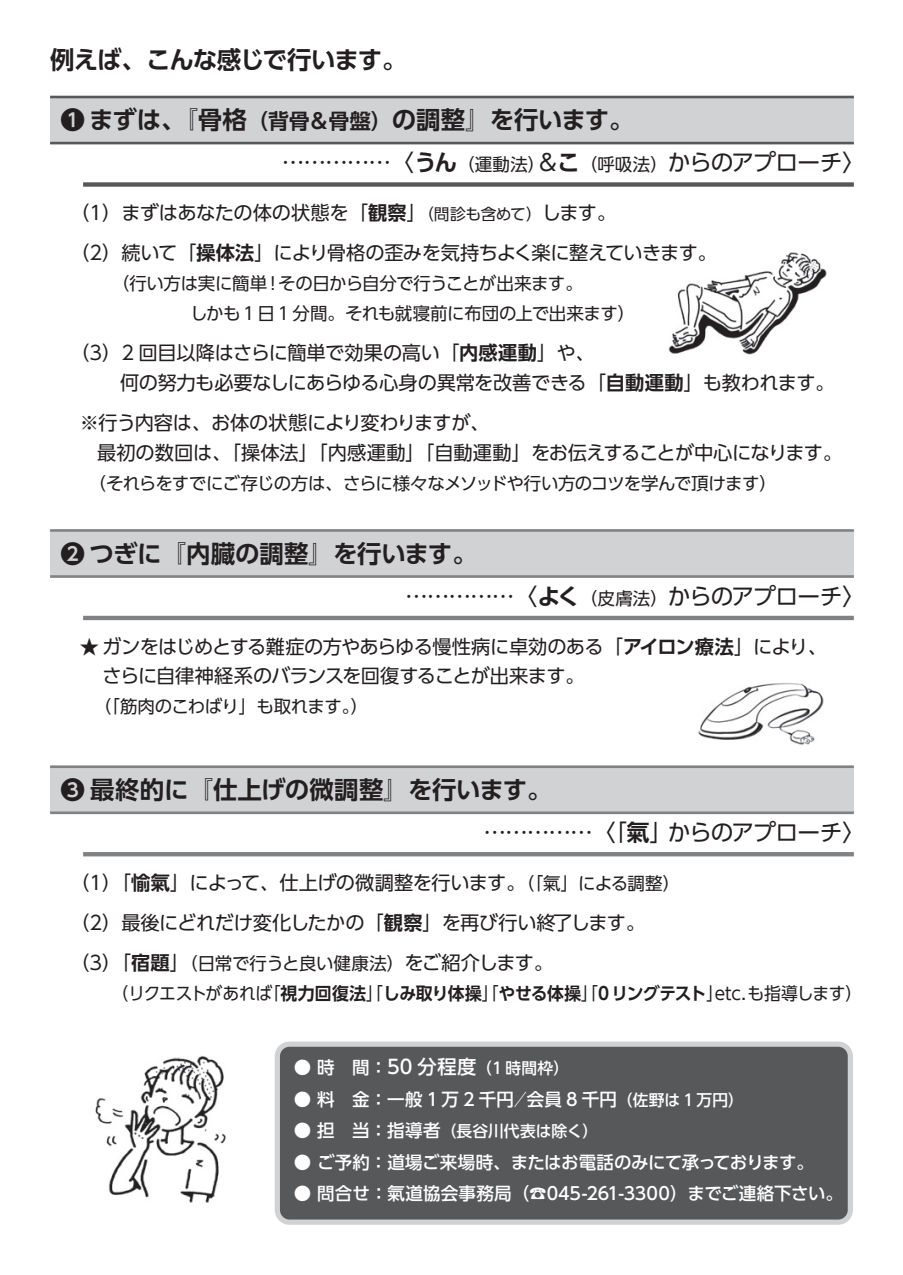
<style>
.page{position:relative;width:903px;height:1275px;background:#fff}
.page>*{position:absolute;margin:0;border:0;box-sizing:border-box;transform-origin:0 0}
.t1{font:700 24.5px "UD Shin Go Pro De";letter-spacing:-.015em;color:#231f20}
.t2{font:700 24.5px "UD Shin Go Pro De";letter-spacing:-.05em;color:#231f20}
.t3{font:22.75px "UD Shin Go Pro";letter-spacing:-.045em;color:#231f20}
.t4{font:19.25px/40.2px "UD Shin Go Pro";letter-spacing:-.03em;color:#231f20}
.t5{font:17.5px/29.8px "UD Shin Go Pro";letter-spacing:-.025em;color:#231f20}
.t6{font:500 17.5px "UD Shin Go Pro";color:#fff}
.t7{font:17.5px "UD Shin Go Pro";letter-spacing:-.025em;color:#231f20;scale:.96 1}
.t8{font:500 17.5px "UD Shin Go Pro";letter-spacing:-.03em;color:#fff}
.t9{font:500 15.75px "UD Shin Go Pro";letter-spacing:.005em;color:#fff}
.s1{font-size:21px}
.s2{font-family:"UD Shin Go Pro De";font-weight:700}
.s3{font-size:17.5px}
.s4{font-size:15.75px}
.s5{font-weight:400;font-size:17.5px}
.s6{font-size:19.25px}
.s7{font-weight:400}
</style>
<div class="page">
<div style="left:277px;top:1044px;width:573px;height:178px;background:#57585a;border-radius:12px"></div>
<div style="left:275px;top:1041px;width:578px;height:184px;border:5px solid #d1d2d4;border-radius:12px"></div>
<img style="left:668px;top:252px;width:159px;height:103px">
<div style="left:50px;top:97px;width:804px;height:46px;background:#d1d2d4"></div>
<div style="left:50px;top:530px;width:804px;height:46px;background:#d1d2d4"></div>
<div style="left:50px;top:767px;width:804px;height:46px;background:#d1d2d4"></div>
<hr style="left:50px;top:142px;width:804px;height:2px;background:#57585a">
<hr style="left:50px;top:96px;width:804px;height:2px;background:#57585a">
<div style="left:83px;top:182px;width:771px;height:5px;background:#57585a"></div>
<hr style="left:50px;top:811px;width:804px;height:3px;background:#808285">
<hr style="left:50px;top:765px;width:804px;height:3px;background:#808285">
<hr style="left:83px;top:852px;width:771px;height:4px;background:#808285">
<hr style="left:50px;top:575px;width:804px;height:3px;background:#808285">
<hr style="left:50px;top:529px;width:804px;height:3px;background:#808285">
<hr style="left:83px;top:616px;width:771px;height:4px;background:#808285">
<img style="left:95px;top:1055px;width:131px;height:148px">
<img style="left:698px;top:682px;width:126px;height:63px">
<p class="t2" style="left:50px;top:40px;width:358px">例えば、こんな感じで行います。</p>
<p class="t1" style="left:61px;top:100px;width:575px">❶ まずは、『骨格<span class="s1">（背骨＆骨盤）</span>の調整』を行います。</p>
<p class="t3" style="left:282px;top:144px;width:585px">……………〈<span class="s2">うん</span><span class="s3">（運動法）</span>＆<span class="s2">こ</span><span class="s3">（呼吸法）</span>からのアプローチ〉</p>
<p class="t4" style="left:70px;top:192px;width:648px">（1）まずはあなたの体の状態を「<span class="s2">観察</span>」<span class="s4">（問診も含めて）</span>します。<br>（2）続いて「<span class="s2">操体法</span>」により骨格の歪みを気持ちよく楽に整えていきます。</p>
<p class="t5" style="left:190px;top:268px;width:447px;text-indent:-78px">（行い方は実に簡単！その日から自分で行うことが出来ます。<br>しかも1 日 1 分間。それも就寝前に布団の上で出来ます）</p>
<p class="t4" style="left:120px;top:337px;width:716px;line-height:29.8px;text-indent:-50px">（3）2 回目以降はさらに簡単で効果の高い「<span class="s2">内感運動</span>」や、<br>何の努力も必要なしにあらゆる心身の異常を改善できる「<span class="s2">自動運動</span>」も教われます。</p>
<p class="t4" style="left:97px;top:407px;width:747px;line-height:29.8px;text-indent:-17px">※行う内容は、お体の状態により変わりますが、<br>最初の数回は、「操体法」「内感運動」「自動運動」をお伝えすることが中心になります。</p>
<p class="t5" style="left:89px;top:468px;width:690px">（それらをすでにご存じの方は、さらに様々なメソッドや行い方のコツを学んで頂けます）</p>
<p class="t1" style="left:61px;top:533px;width:418px">❷ つぎに『内臓の調整』を行います。</p>
<p class="t3" style="left:405px;top:578px;width:461px">……………〈<span class="s2">よく</span><span class="s3">（皮膚法）</span>からのアプローチ〉</p>
<p class="t4" style="left:103px;top:631px;width:726px;line-height:29.8px;text-indent:-23px">★ ガンをはじめとする難症の方やあらゆる慢性病に卓効のある「<span class="s2">アイロン療法</span>」により、さらに自律神経系のバランスを回復することが出来ます。</p>
<p class="t5" style="left:94px;top:691px;width:276px">（「筋肉のこわばり」も取れます。）</p>
<p class="t1" style="left:61px;top:770px;width:493px">❸ 最終的に『仕上げの微調整』を行います。</p>
<p class="t3" style="left:483px;top:814px;width:383px">……………〈「<span class="s2">氣</span>」からのアプローチ〉</p>
<p class="t4" style="left:70px;top:862px;width:612px">（1）「<span class="s2">愉氣</span>」によって、仕上げの微調整を行います。<span class="s3">（「氣」による調整）</span>（2）最後にどれだけ変化したかの「<span class="s2">観察</span>」を再び行い終了します。（3）「<span class="s2">宿題</span>」<span class="s3">（日常で行うと良い健康法）</span>をご紹介します。</p>
<p class="t7" style="left:112px;top:979px;width:783px">（リクエストがあれば「<span class="s2">視力回復法</span>」「<span class="s2">しみ取り体操</span>」「<span class="s2">やせる体操</span>」「<span class="s2">0 リングテスト</span>」etc.も指導します）</p>
<p class="t9" style="left:294px;top:1056px;width:277px"><span class="s5">●</span> <span class="s3">時　間：</span><span class="s6">50 分程度</span>（1 時間枠）</p>
<p class="t6" style="left:294px;top:1085px;width:451px"><span class="s7">●</span> 料　金：一般 1 万 2 千円／会員 8 千円<span class="s4">（佐野は 1 万円）</span></p>
<p class="t9" style="left:294px;top:1119px;width:306px"><span class="s5">●</span> <span class="s3">担　当：指導者</span>（長谷川代表は除く）</p>
<p class="t8" style="left:294px;top:1148px;width:522px"><span class="s7">●</span> ご予約：道場ご来場時、またはお電話のみにて承っております。</p>
<p class="t6" style="left:294px;top:1180px;width:551px"><span class="s7">●</span> 問合せ：氣道協会事務局（☎045-261-3300）までご連絡下さい。</p>
</div>
